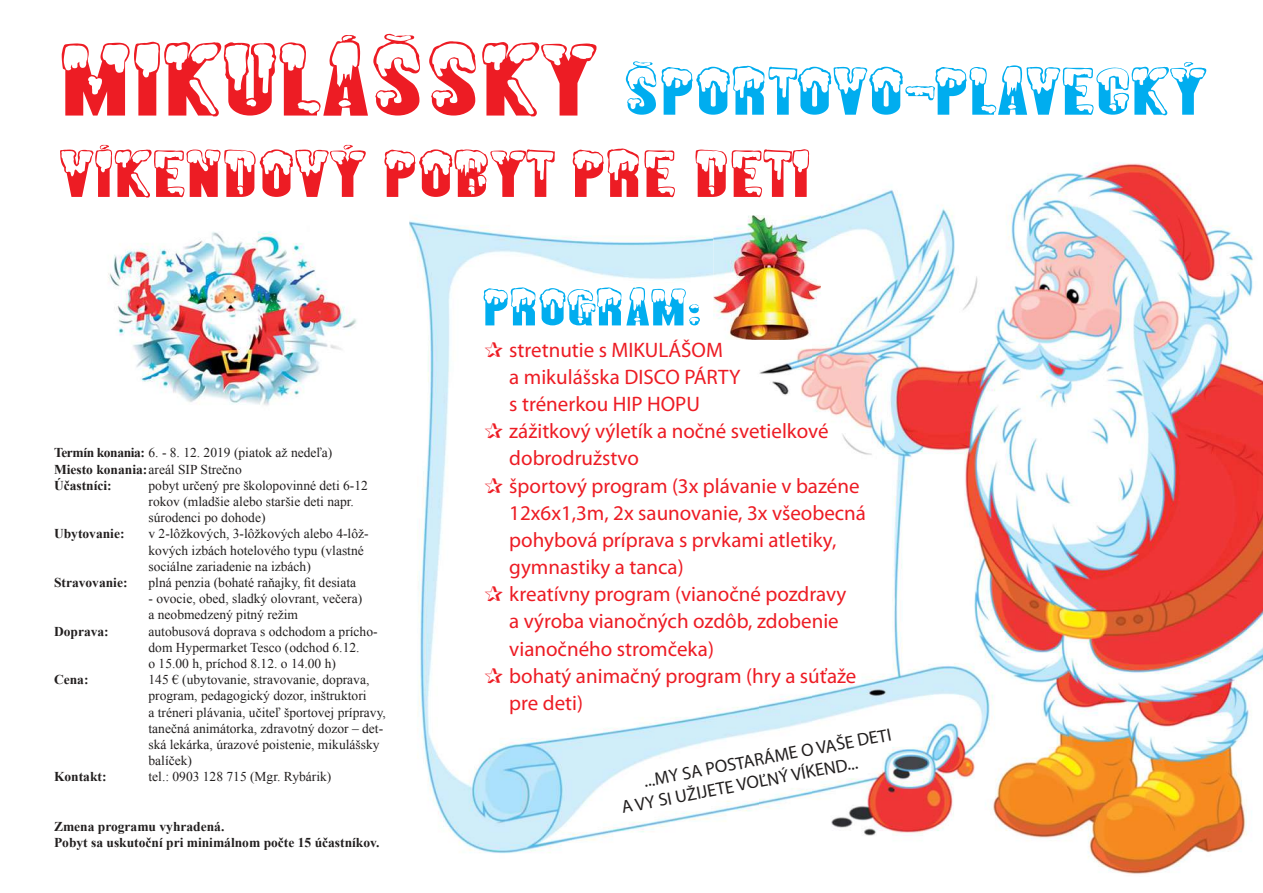
<style>
.page{position:relative;width:1263px;height:893px;background:#fff}
.page>*{position:absolute;margin:0;border:0;box-sizing:border-box;transform-origin:0 0}
.t1{font:61.65px "Almonte Snow";color:#00adef;scale:1.43 1}
.t2{font:61.05px "Almonte Snow";color:#ed1c24;scale:1.43 1}
.t3{font:47.85px "Almonte Snow";color:#00adef;scale:1.43 1}
.t4{font:21px "Myriad Pro";color:#ed1c24}
.t5{font:18px/21.6px "Myriad Pro";color:#221f1f}
.t6{font:13.5px/16.2px "Times New Roman";color:#221f1f}
.t7{font:700 13.5px/16.2px "Times New Roman";color:#221f1f}
.s1{font-size:94.35px;color:#ed1c24}
.s2{font-weight:700}
</style>
<div class="page">
<img style="left:409px;top:220px;width:351px;height:634px">
<img style="left:821px;top:162px;width:432px;height:93px">
<img style="left:812px;top:255px;width:451px;height:619px">
<img style="left:760px;top:348px;width:52px;height:461px">
<img style="left:509px;top:339px;width:214px;height:18px">
<img style="left:108px;top:231px;width:249px;height:175px">
<img style="left:713px;top:215px;width:108px;height:125px">
<h1 class="t1" style="left:60px;top:59px;width:803px"><span class="s1">MIKULÁŠSKY</span> ŠPORTOVO-PLAVECKÝ</h1>
<h2 class="t2" style="left:60px;top:142px;width:527px">VÍKENDOVÝ POBYT PRE DETI</h2>
<p class="t6" style="left:54px;top:444px;width:280px"><span class="s2">Termín konania:</span> 6. - 8. 12. 2019 (piatok až nedeľa)<br><span class="s2">Miesto konania:</span> areál SIP Strečno<br><span class="s2">Účastníci:</span></p>
<p class="t6" style="left:148px;top:477px;width:221px">pobyt určený pre školopovinné deti 6-12 rokov (mladšie alebo staršie deti napr. súrodenci po dohode)</p>
<p class="t7" style="left:54px;top:525px;width:72px">Ubytovanie:</p>
<p class="t6" style="left:148px;top:525px;width:222px">v 2-lôžkových, 3-lôžkových alebo 4-lôž&shy;kových izbách hotelového typu (vlastné sociálne zariadenie na izbách)</p>
<p class="t7" style="left:54px;top:574px;width:75px">Stravovanie:</p>
<p class="t6" style="left:148px;top:574px;width:209px">plná penzia (bohaté raňajky, fit desiata</p>
<p class="t6" style="left:148px;top:590px;width:215px">- ovocie, obed, sladký olovrant, večera) a neobmedzený pitný režim</p>
<p class="t7" style="left:54px;top:623px;width:56px">Doprava:</p>
<p class="t6" style="left:148px;top:623px;width:231px">autobusová doprava s odchodom a prícho&shy;dom Hypermarket Tesco (odchod 6.12.<br>o 15.00 h, príchod 8.12. o 14.00 h)</p>
<p class="t7" style="left:54px;top:671px;width:36px">Cena:</p>
<p class="t6" style="left:148px;top:671px;width:239px">145 € (ubytovanie, stravovanie, doprava, program, pedagogický dozor, inštruktori<br>a tréneri plávania, učiteľ športovej prípravy, tanečná animátorka, zdravotný dozor – det&shy;ská lekárka, úrazové poistenie, mikulášsky balíček)</p>
<p class="t7" style="left:54px;top:768px;width:54px">Kontakt:</p>
<p class="t6" style="left:148px;top:768px;width:184px">tel.: 0903 128 715 (Mgr. Rybárik)</p>
<p class="t7" style="left:54px;top:818px;width:327px">Zmena programu vyhradená.<br>Pobyt sa uskutoční pri minimálnom počte 15 účastníkov.</p>
<h3 class="t3" style="left:483px;top:282px;width:154px">PROGRAM:</h3>
<h3 class="t4" style="left:484px;top:339px;width:240px">✰ stretnutie s MIKULÁŠOM</h3>
<h3 class="t4" style="left:509px;top:367px;width:233px">a mikulášska DISCO PÁRTY</h3>
<h3 class="t4" style="left:509px;top:394px;width:192px">s trénerkou HIP HOPU</h3>
<h3 class="t4" style="left:484px;top:421px;width:346px">✰ zážitkový výletík a nočné svetielkové</h3>
<h3 class="t4" style="left:509px;top:448px;width:131px">dobrodružstvo</h3>
<h3 class="t4" style="left:484px;top:475px;width:377px">✰ športový program (3x plávanie v bazéne</h3>
<h3 class="t4" style="left:509px;top:502px;width:358px">12x6x1,3m, 2x saunovanie, 3x všeobecná</h3>
<h3 class="t4" style="left:509px;top:529px;width:329px">pohybová príprava s prvkami atletiky,</h3>
<h3 class="t4" style="left:509px;top:557px;width:176px">gymnastiky a tanca)</h3>
<h3 class="t4" style="left:484px;top:584px;width:364px">✰ kreatívny program (vianočné pozdravy</h3>
<h3 class="t4" style="left:509px;top:611px;width:331px">a výroba vianočných ozdôb, zdobenie</h3>
<h3 class="t4" style="left:509px;top:638px;width:206px">vianočného stromčeka)</h3>
<h3 class="t4" style="left:484px;top:665px;width:374px">✰ bohatý animačný program (hry a súťaže</h3>
<h3 class="t4" style="left:509px;top:692px;width:75px">pre deti)</h3>
<h3 class="t5" style="left:616px;top:777px;width:280px;text-indent:27px;rotate:-11deg">...MY SA POSTARÁME O VAŠE DETI<br>A VY SI UŽIJETE VOĽNÝ VÍKEN D...</h3>
</div>
